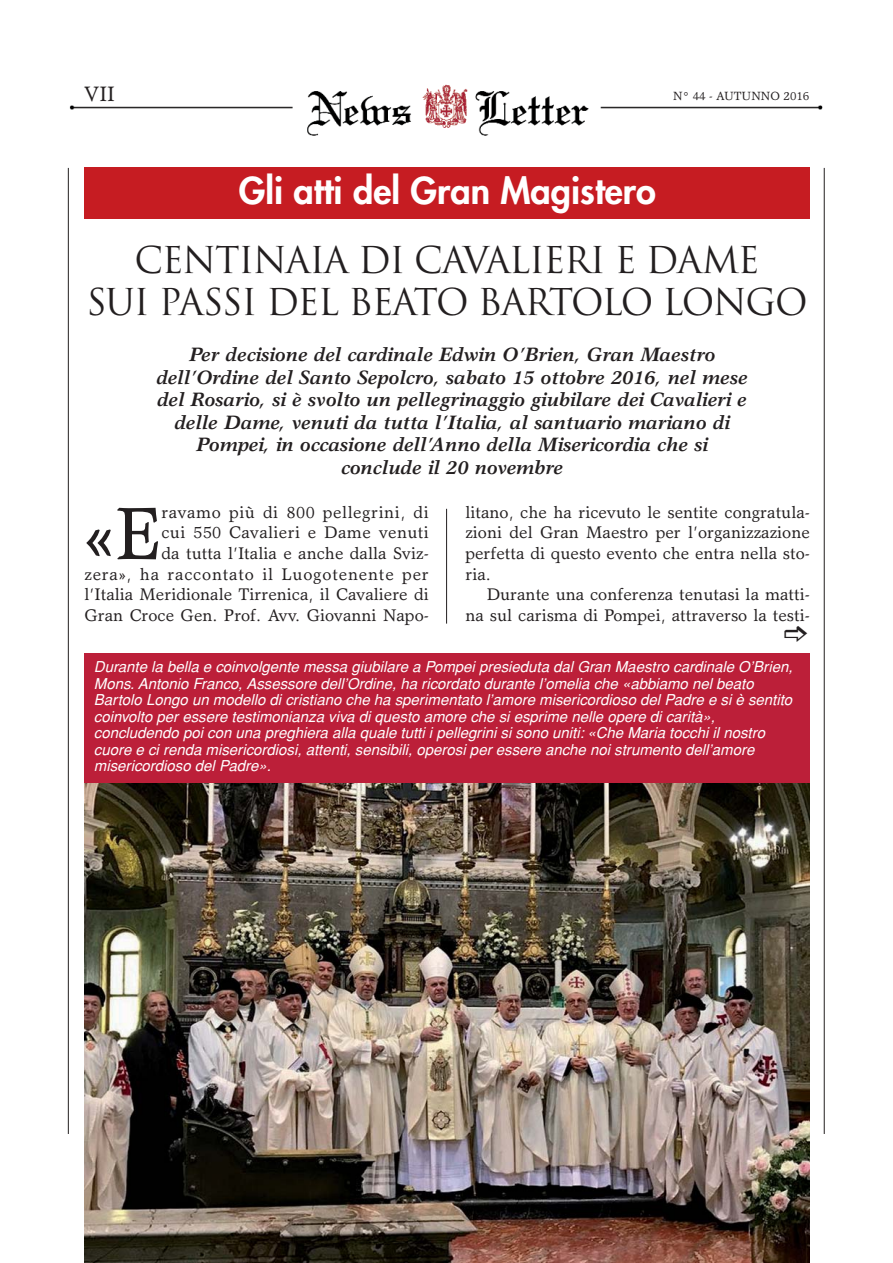
<style>
.page{position:relative;width:893px;height:1263px;background:#fff}
.page>*{position:absolute;margin:0;border:0;box-sizing:border-box;transform-origin:0 0}
.t1{font:74.55px "Garth Graphic";color:#231f20}
.t2{font:36px/42px "Trajan";letter-spacing:-.035em;color:#231f20;text-align:center}
.t3{font:800 36px "Futura";color:#fff}
.t4{font:21px "Garth Graphic";color:#231f20}
.t5{font:italic 700 19.5px/22.5px "Garth Graphic";color:#231f20;text-align:center}
.t6{font:16.95px/20.7px "Garth Graphic";color:#231f20;text-align:right}
.t7{font:italic 15px/16.5px "Helvetica";color:#fff}
.t8{font:12px "Garth Graphic";color:#231f20}
</style>
<div class="page">
<hr style="left:68px;top:168px;width:1px;height:966px;background:#231f20">
<hr style="left:824px;top:168px;width:1px;height:966px;background:#231f20">
<img style="left:69px;top:84px;width:754px;height:52px">
<hr style="left:446px;top:509px;width:1px;height:115px;background:#231f20">
<div style="left:85px;top:168px;width:725px;height:51px;background:#c61c22"></div>
<img style="left:84px;top:783px;width:726px;height:480px">
<div style="left:84px;top:653px;width:726px;height:130px;background:#bc1f39"></div>
<h3 class="t4" style="left:84px;top:86px;width:32px">VII</h3>
<p class="t8" style="left:673px;top:91px;width:138px">N° 44 - AUTUNNO 2016</p>
<h2 class="t3" style="left:239px;top:173px;width:418px">Gli atti del Gran Magistero</h2>
<h2 class="t2" style="left:86px;top:239px;width:723px">CENTINAIA DI CAVALIERI E DAME<br>SUI PASSI DEL BEATO BARTOLO LONGO</h2>
<p class="t5" style="left:156px;top:345px;width:593px">Per decisione del cardinale Edwin O’Brien, Gran Maestro dell’Ordine del Santo Sepolcro, sabato 15 ottobre 2016, nel mese del Rosario, si è svolto un pellegrinaggio giubilare dei Cavalieri e delle Dame, venuti da tutta l’Italia, al santuario mariano di Pompei, in occasione dell’Anno della Misericordia che si conclude il 20 novembre</p>
<p class="t6" style="left:84px;top:503px;width:346px">ravamo più di 800 pellegrini, di<br>cui 550 Cavalieri e Dame venuti<br>da tutta l’Italia e anche dalla Sviz-<br>zera», ha raccontato il Luogotenente per l’Italia Meridionale Tirrenica, il Cavaliere di Gran Croce Gen. Prof. Avv. Giovanni Napo-</p>
<p class="t6" style="left:465px;top:503px;width:346px;text-align:justify">litano, che ha ricevuto le sentite congratula&shy;zioni del Gran Maestro per l’organizzazione perfetta di questo evento che entra nella sto&shy;ria.</p>
<h1 class="t1" style="left:84px;top:505px;width:79px">«E</h1>
<p class="t6" style="left:465px;top:586px;width:346px">Durante una conferenza tenutasi la matti&shy;na sul carisma di Pompei, attraverso la testi-</p>
<p class="t7" style="left:94px;top:660px;width:703px">Durante la bella e coinvolgente messa giubilare a Pompei presieduta dal Gran Maestro cardinale O’Brien, Mons. Antonio Franco, Assessore dell’Ordine, ha ricordato durante l’omelia che «abbiamo nel beato Bartolo Longo un modello di cristiano che ha sperimentato l’amore misericordioso del Padre e si è sentito coinvolto per essere testimonianza viva di questo amore che si esprime nelle opere di carità», concludendo poi con una preghiera alla quale tutti i pellegrini si sono uniti: «Che Maria tocchi il nostro cuore e ci renda misericordiosi, attenti, sensibili, operosi per essere anche noi strumento dell’amore misericordioso del Padre».</p>
</div>
